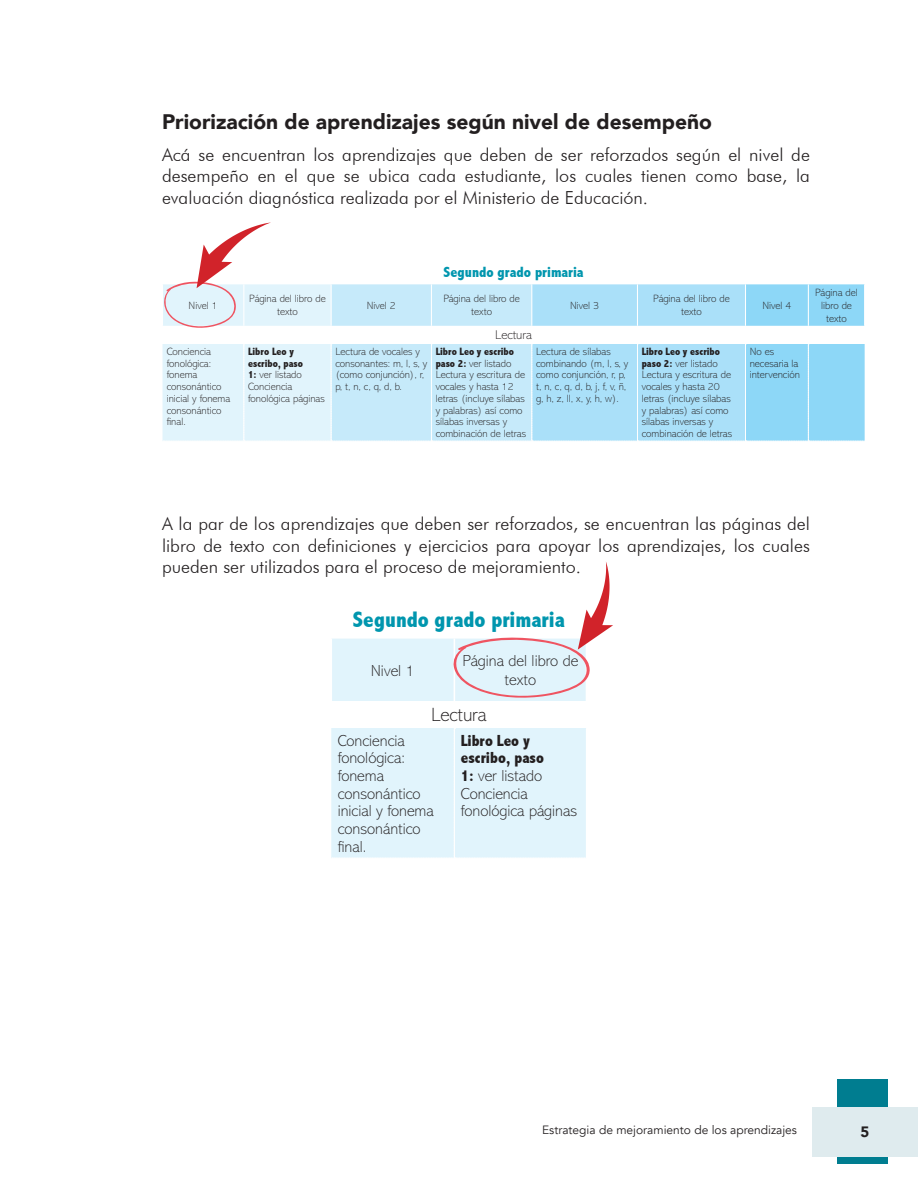
<style>
.page{position:relative;width:918px;height:1188px;background:#fff}
.page>*{position:absolute;margin:0;border:0;box-sizing:border-box;transform-origin:0 0}
.t1{font:800 condensed 22.5px "Abadi";color:#0096ae}
.t2{font:900 21px "Avenir";color:#231f20}
.t3{font:200 19.35px "Abadi MT Pro";color:#231f20}
.t4{font:300 18px/21.6px "Futura BT";color:#231f20;text-align:justify}
.t5{font:200 16.05px/17.7px "Abadi MT Pro";color:#231f20}
.t6{font:900 15px "Avenir";color:#231f20}
.t7{font:800 condensed 14.85px "Abadi";color:#0096ae}
.t8{font:200 12.75px "Abadi MT Pro";color:#231f20}
.t9{font:12px "Avenir";color:#231f20}
.t10{font:200 10.65px/11.7px "Abadi MT Pro";color:#231f20}
.s1{font-family:"Abadi";font-weight:800;font-stretch:condensed}
</style>
<div class="page">
<div style="left:837px;top:1080px;width:51px;height:84px;background:#007d90"></div>
<div style="left:812px;top:1107px;width:106px;height:50px;background:#dfebee"></div>
<div style="left:331px;top:639px;width:255px;height:219px;background:#e1f4fc"></div>
<div style="left:331px;top:701px;width:255px;height:27px;background:#fff"></div>
<hr style="left:330px;top:639px;width:2px;height:62px;background:#fff">
<hr style="left:454px;top:639px;width:1px;height:62px;background:#fff">
<div style="left:332px;top:728px;width:254px;height:130px;background:#e1f4fc"></div>
<svg style="left:163px;top:222px;width:702px;height:219px"></svg>
<svg style="left:453px;top:562px;width:160px;height:137px"></svg>
<p class="t2" style="left:162px;top:104px;width:551px">Priorización de aprendizajes según nivel de desempeño</p>
<p class="t4" style="left:162px;top:143px;width:649px">Acá se encuentran los aprendizajes que deben de ser reforzados según el nivel de desempeño en el que se ubica cada estudiante, los cuales tienen como base, la evaluación diagnóstica realizada por el Ministerio de Educación.</p>
<p class="t7" style="left:444px;top:263px;width:141px">Segundo grado primaria</p>
<p class="t10" style="left:189px;top:300px;width:31px">Nivel 1</p>
<p class="t10" style="left:249px;top:293px;width:78px;line-height:12.8px;text-align:center">Página del libro de texto</p>
<p class="t10" style="left:367px;top:300px;width:31px">Nivel 2</p>
<p class="t10" style="left:443px;top:293px;width:78px;line-height:12.8px;text-align:center">Página del libro de texto</p>
<p class="t10" style="left:570px;top:300px;width:31px">Nivel 3</p>
<p class="t10" style="left:653px;top:293px;width:78px;line-height:12.8px;text-align:center">Página del libro de texto</p>
<p class="t10" style="left:762px;top:300px;width:31px">Nivel 4</p>
<p class="t8" style="left:495px;top:328px;width:38px">Lectura</p>
<p class="t10" style="left:167px;top:346px;width:65px">Conciencia fonológica: fonema consonántico inicial y fonema consonántico final.</p>
<p class="t10" style="left:248px;top:346px;width:78px"><span class="s1">Libro Leo y escribo, paso<br>1:</span> ver listado<br>Conciencia fonológica páginas</p>
<p class="t10" style="left:335px;top:346px;width:93px">Lectura de vocales y consonantes: m, l, s, y (como conjunción), r, p, t, n, c, q, d, b.</p>
<p class="t10" style="left:436px;top:346px;width:92px"><span class="s1">Libro Leo y escribo paso 2:</span> ver listado<br>Lectura y escritura de vocales y hasta 12 letras (incluye sílabas y palabras) así como sílabas inversas y combinación de letras</p>
<p class="t10" style="left:536px;top:346px;width:94px">Lectura de sílabas combinando (m, l, s, y como conjunción, r, p, t, n, c, q, d, b, j, f, v, ñ, g, h, z, ll, x, y, h, w).</p>
<p class="t10" style="left:642px;top:346px;width:92px"><span class="s1">Libro Leo y escribo paso 2:</span> ver listado<br>Lectura y escritura de vocales y hasta 20 letras (incluye sílabas y palabras) así como sílabas inversas y combinación de letras</p>
<p class="t10" style="left:750px;top:346px;width:52px">No es necesaria la intervención</p>
<p class="t10" style="left:815px;top:286px;width:44px;line-height:12.8px;text-align:center">Página del libro de texto</p>
<p class="t4" style="left:162px;top:513px;width:649px">A la par de los aprendizajes que deben ser reforzados, se encuentran las páginas del libro de texto con definiciones y ejercicios para apoyar los aprendizajes, los cuales pueden ser utilizados para el proceso de mejoramiento.</p>
<p class="t1" style="left:353px;top:607px;width:213px">Segundo grado primaria</p>
<p class="t5" style="left:371px;top:662px;width:46px">Nivel 1</p>
<p class="t5" style="left:463px;top:651px;width:117px;line-height:19.4px;text-align:center">Página del libro de texto</p>
<p class="t3" style="left:431px;top:704px;width:57px">Lectura</p>
<p class="t5" style="left:338px;top:732px;width:98px">Conciencia fonológica: fonema consonántico inicial y fonema consonántico final.</p>
<p class="t5" style="left:461px;top:732px;width:118px"><span class="s1">Libro Leo y escribo, paso<br>1:</span> ver listado<br>Conciencia fonológica páginas</p>
<p class="t9" style="left:542px;top:1123px;width:256px">Estrategia de mejoramiento de los aprendizajes</p>
<h3 class="t6" style="left:861px;top:1119px;width:10px">5</h3>
</div>
